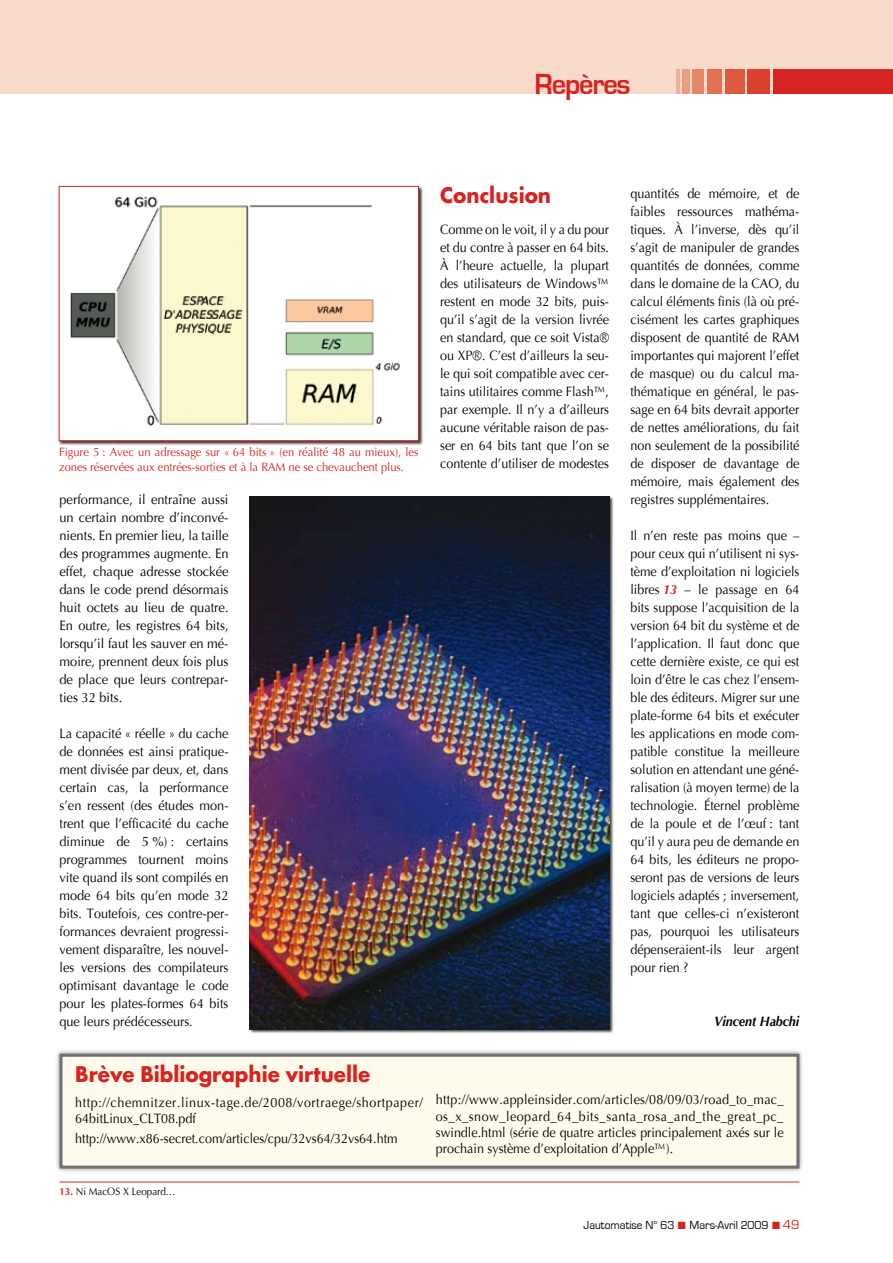
<style>
.page{position:relative;width:893px;height:1263px;background:#fff}
.page>*{position:absolute;margin:0;border:0;box-sizing:border-box;transform-origin:0 0}
.t1{font:700 30px "Eurostile";letter-spacing:-.04em;color:#d52422;scale:.95 1}
.t2{font:700 21px "Futura";color:#d52422;scale:.95 1}
.t3{font:13.5px/18px "Optima";color:#000;text-align:justify;scale:.93 1}
.t4{font:13.5px/18px "Optima";color:#000;text-align:justify;scale:.94 1}
.t5{font:13.5px/18px "Optima";color:#000;text-align:justify;scale:.95 1}
.t6{font:13.5px/16.2px "Optima";letter-spacing:.045em;color:#000;scale:.93 1}
.t7{font:italic 700 13.5px "Optima";color:#000;scale:.93 1}
.t8{font:12px/14.4px "Optima";color:#d52422;scale:.93 1}
.t9{font:12px "Eurostile";color:#000;scale:.95 1}
.t10{font:10.5px "Optima";color:#000;scale:.93 1}
.s1{font-weight:700;font-style:italic;color:#d52422}
.s2{font-weight:700;color:#d52422}
.s3{color:#d52422}
.s4{font-size:13.5px;color:#d52422}
</style>
<div class="page">
<div style="left:0;top:0;width:893px;height:94px;background:#f8dacb"></div>
<div style="left:773px;top:70px;width:120px;height:24px;background:#d52422"></div>
<div style="left:747px;top:70px;width:23px;height:24px;background:#d9422f"></div>
<div style="left:725px;top:70px;width:19px;height:24px;background:#dd5a3e"></div>
<div style="left:707px;top:70px;width:15px;height:24px;background:#e17151"></div>
<div style="left:693px;top:70px;width:11px;height:24px;background:#e68868"></div>
<div style="left:683px;top:70px;width:7px;height:24px;background:#ea9d7f"></div>
<hr style="left:676px;top:70px;width:4px;height:24px;background:#efb298">
<hr style="left:60px;top:1182px;width:739px;height:1px;background:#d52422">
<div style="left:54px;top:1048px;width:751px;height:126px;background:#000;opacity:.5"></div>
<div style="left:61px;top:1055px;width:737px;height:112px;background:#fffbec"></div>
<div style="left:60px;top:1054px;width:739px;height:114px;border:3px solid #707173"></div>
<div style="left:58px;top:185px;width:366px;height:261px;background:#000;opacity:.75"></div>
<img style="left:61px;top:188px;width:356px;height:251px">
<div style="left:59px;top:186px;width:360px;height:255px;border:1px solid #d52422"></div>
<div style="left:248px;top:495px;width:366px;height:540px;background:#000;opacity:.75"></div>
<img style="left:250px;top:496px;width:359px;height:533px">
<h1 class="t1" style="left:535px;top:67px;width:103px">Repères</h1>
<p class="t8" style="left:59px;top:445px;width:388px">Figure 5 : Avec un adressage sur « 64 bits » (en réalité 48 au mieux), les zones réservées aux entrées-sorties et à la RAM ne se chevauchent plus.</p>
<p class="t5" style="left:60px;top:491px;width:179px">performance, il entraîne aussi un certain nombre d’inconvé&shy;nients. En premier lieu, la taille des programmes augmente. En effet, chaque adresse stockée dans le code prend désormais huit octets au lieu de quatre.<br>En outre, les registres 64 bits, lorsqu’il faut les sauver en mé&shy;moire, prennent deux fois plus de place que leurs contrepar&shy;ties 32 bits.</p>
<p class="t4" style="left:60px;top:725px;width:181px">La capacité « réelle » du cache de données est ainsi pratique&shy;ment divisée par deux, et, dans certain cas, la performance s’en ressent (des études mon&shy;trent que l’efficacité du cache diminue de 5 %) : certains programmes tournent moins vite quand ils sont compilés en mode 64 bits qu’en mode 32 bits. Toutefois, ces contre-per&shy;formances devraient progressi&shy;vement disparaître, les nouvel&shy;les versions des compilateurs optimisant davantage le code pour les plates-formes 64 bits que leurs prédécesseurs.</p>
<h2 class="t2" style="left:440px;top:181px;width:118px">Conclusion</h2>
<p class="t3" style="left:440px;top:221px;width:183px">Comme on le voit, il y a du pour et du contre à passer en 64 bits.<br>À l’heure actuelle, la plupart des utilisateurs de Windows™ restent en mode 32 bits, puis&shy;qu’il s’agit de la version livrée en standard, que ce soit Vista® ou XP®. C’est d’ailleurs la seu&shy;le qui soit compatible avec cer&shy;tains utilitaires comme Flash™, par exemple. Il n’y a d’ailleurs aucune véritable raison de pas&shy;ser en 64 bits tant que l’on se contente d’utiliser de modestes</p>
<p class="t3" style="left:630px;top:185px;width:183px">quantités de mémoire, et de faibles ressources mathéma&shy;tiques. À l’inverse, dès qu’il s’agit de manipuler de grandes quantités de données, comme dans le domaine de la CAO, du calcul éléments finis (là où pré&shy;cisément les cartes graphiques disposent de quantité de RAM importantes qui majorent l’effet de masque) ou du calcul ma&shy;thématique en général, le pas&shy;sage en 64 bits devrait apporter de nettes améliorations, du fait non seulement de la possibilité de disposer de davantage de mémoire, mais également des registres supplémentaires.</p>
<p class="t3" style="left:630px;top:527px;width:183px">Il n’en reste pas moins que – pour ceux qui n’utilisent ni sys&shy;tème d’exploitation ni logiciels libres <span class="s1">13</span> – le passage en 64 bits suppose l’acquisition de la version 64 bit du système et de l’application. Il faut donc que cette dernière existe, ce qui est loin d’être le cas chez l’ensem&shy;ble des éditeurs. Migrer sur une plate-forme 64 bits et exécuter les applications en mode com&shy;patible constitue la meilleure solution en attendant une géné&shy;ralisation (à moyen terme) de la technologie. Éternel problème de la poule et de l’œuf : tant qu’il y aura peu de demande en 64 bits, les éditeurs ne propo&shy;seront pas de versions de leurs logiciels adaptés ; inversement, tant que celles-ci n’existeront pas, pourquoi les utilisateurs dépenseraient-ils leur argent pour rien ?</p>
<p class="t7" style="left:714px;top:1013px;width:93px">Vincent Habchi</p>
<h2 class="t2" style="left:75px;top:1060px;width:312px">Brève Bibliographie virtuelle</h2>
<p class="t6" style="left:75px;top:1094px;width:375px">http://chemnitzer.linux-tage.de/2008/vortraege/shortpaper/<br>64bitLinux_CLT08.pdf</p>
<p class="t3" style="left:75px;top:1130px;width:348px">http://www.x86-secret.com/articles/cpu/32vs64/32vs64.htm</p>
<p class="t10" style="left:60px;top:1185px;width:126px"><span class="s2">13.</span> Ni MacOS X Leopard…</p>
<p class="t3" style="left:436px;top:1092px;width:376px;line-height:16.2px">http://www.appleinsider.com/articles/08/09/03/road_to_mac_ os_x_snow_leopard_64_bits_santa_rosa_and_the_great_pc_ swindle.html (série de quatre articles principalement axés sur le prochain système d’exploitation d’Apple™).</p>
<p class="t9" style="left:584px;top:1218px;width:229px">Jautomatise N° 63 <span class="s3">■</span> Mars-Avril 2009 <span class="s3">■</span> <span class="s4">49</span></p>
</div>
